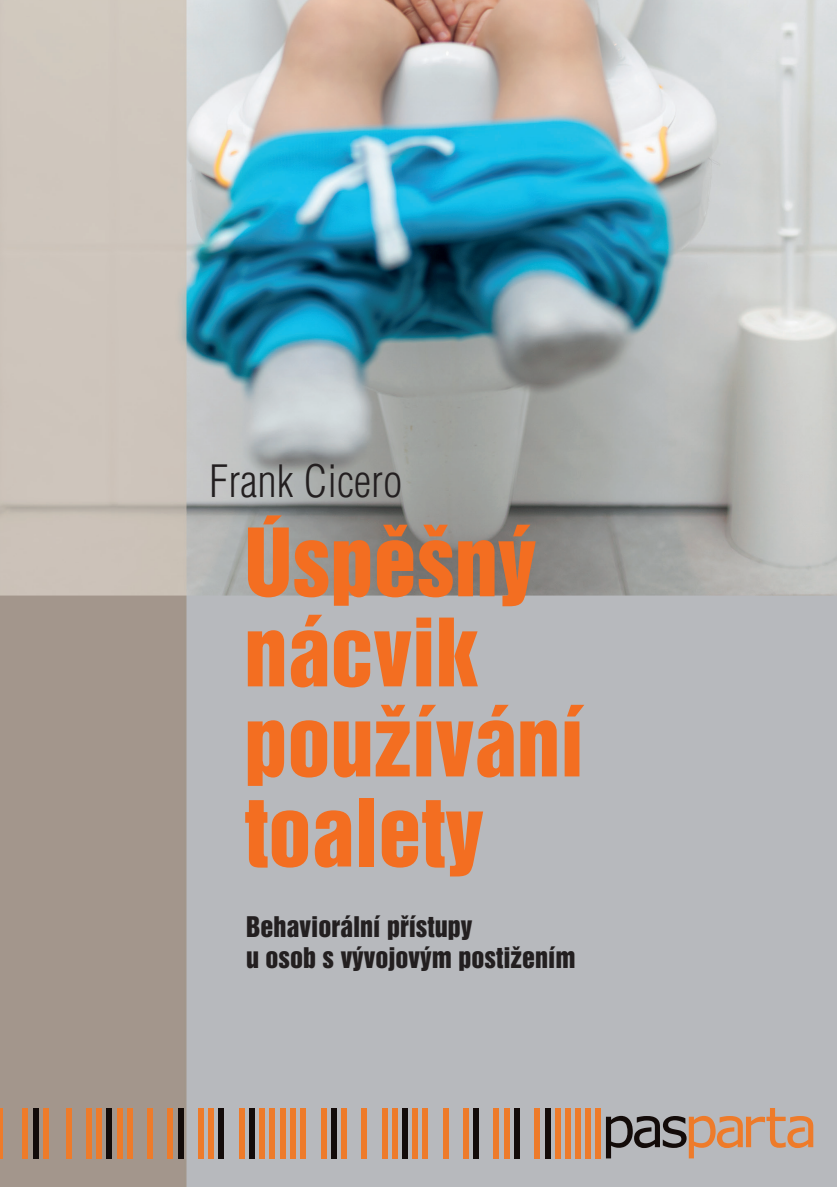
<style>
.page{position:relative;width:837px;height:1187px;background:#fff}
.page>*{position:absolute;margin:0;border:0;box-sizing:border-box;transform-origin:0 0}
.t1{font:86px/90px "Helvetica Inserat CE";color:#f36e21}
.t2{font:300 condensed 43.4px "Helvetica CE";color:#231f20}
.t3{font:26px/31.2px "Helvetica Inserat CE";color:#231f20}
</style>
<div class="page">
<img style="left:1px;top:0;width:835px;height:1186px">
<hr style="left:0;top:591px;width:1px;height:595px;background:#130b09">
<hr style="left:0;top:0;width:1px;height:595px;background:#ee7b2a">
<div style="left:382px;top:1107px;width:5px;height:50px;background:#ee7b2a"></div>
<div style="left:514px;top:1107px;width:5px;height:50px;background:#130b09"></div>
<div style="left:443px;top:1107px;width:5px;height:50px;background:#ee7b2a"></div>
<div style="left:503px;top:1107px;width:6px;height:50px;background:#ee7b2a"></div>
<div style="left:361px;top:1107px;width:5px;height:50px;background:#ee7b2a"></div>
<div style="left:493px;top:1107px;width:5px;height:50px;background:#ee7b2a"></div>
<div style="left:422px;top:1107px;width:5px;height:50px;background:#ee7b2a"></div>
<div style="left:412px;top:1107px;width:5px;height:50px;background:#ee7b2a"></div>
<div style="left:341px;top:1107px;width:5px;height:50px;background:#ee7b2a"></div>
<div style="left:473px;top:1107px;width:5px;height:50px;background:#130b09"></div>
<div style="left:402px;top:1107px;width:5px;height:50px;background:#130b09"></div>
<div style="left:331px;top:1107px;width:5px;height:50px;background:#130b09"></div>
<div style="left:463px;top:1107px;width:5px;height:50px;background:#ee7b2a"></div>
<div style="left:392px;top:1107px;width:5px;height:50px;background:#ee7b2a"></div>
<div style="left:321px;top:1107px;width:5px;height:50px;background:#ee7b2a"></div>
<div style="left:595px;top:1107px;width:5px;height:50px;background:#ee7b2a"></div>
<div style="left:585px;top:1107px;width:5px;height:50px;background:#ee7b2a"></div>
<div style="left:575px;top:1107px;width:5px;height:50px;background:#ee7b2a"></div>
<div style="left:565px;top:1107px;width:5px;height:50px;background:#ee7b2a"></div>
<div style="left:555px;top:1107px;width:5px;height:50px;background:#ee7b2a"></div>
<div style="left:544px;top:1107px;width:5px;height:50px;background:#130b09"></div>
<div style="left:534px;top:1107px;width:5px;height:50px;background:#ee7b2a"></div>
<svg style="left:605px;top:1107px;width:207px;height:51px;background:#ac998d"></svg>
<div style="left:87px;top:1108px;width:5px;height:50px;background:#ee7b2a"></div>
<div style="left:219px;top:1108px;width:5px;height:50px;background:#130b09"></div>
<div style="left:147px;top:1108px;width:6px;height:50px;background:#ee7b2a"></div>
<div style="left:208px;top:1108px;width:5px;height:50px;background:#ee7b2a"></div>
<div style="left:66px;top:1108px;width:5px;height:50px;background:#ee7b2a"></div>
<div style="left:198px;top:1108px;width:5px;height:50px;background:#ee7b2a"></div>
<div style="left:127px;top:1108px;width:5px;height:50px;background:#ee7b2a"></div>
<div style="left:117px;top:1108px;width:5px;height:50px;background:#ee7b2a"></div>
<div style="left:43px;top:1108px;width:5px;height:50px;background:#ee7b2a"></div>
<div style="left:178px;top:1108px;width:5px;height:50px;background:#130b09"></div>
<div style="left:107px;top:1108px;width:5px;height:50px;background:#130b09"></div>
<div style="left:33px;top:1108px;width:5px;height:50px;background:#130b09"></div>
<div style="left:168px;top:1108px;width:5px;height:50px;background:#ee7b2a"></div>
<div style="left:97px;top:1108px;width:5px;height:50px;background:#ee7b2a"></div>
<div style="left:23px;top:1108px;width:5px;height:50px;background:#ee7b2a"></div>
<div style="left:300px;top:1108px;width:5px;height:50px;background:#ee7b2a"></div>
<div style="left:290px;top:1108px;width:5px;height:50px;background:#ee7b2a"></div>
<div style="left:280px;top:1108px;width:5px;height:50px;background:#ee7b2a"></div>
<div style="left:270px;top:1108px;width:5px;height:50px;background:#ee7b2a"></div>
<div style="left:259px;top:1108px;width:5px;height:50px;background:#ee7b2a"></div>
<div style="left:249px;top:1108px;width:5px;height:50px;background:#130b09"></div>
<div style="left:239px;top:1108px;width:5px;height:50px;background:#ee7b2a"></div>
<hr style="left:0;top:1108px;width:3px;height:50px;background:#ee7b2a">
<p class="t2" style="left:209px;top:456px;width:195px">Frank Cicero</p>
<p class="t1" style="left:244px;top:518px;width:293px">Úspěšný nácvik</p>
<p class="t1" style="left:244px;top:698px;width:341px">používání</p>
<p class="t1" style="left:244px;top:788px;width:240px">toalety</p>
<p class="t3" style="left:246px;top:911px;width:331px">Behaviorální přístupy<br>u osob s vývojovým postižením</p>
</div>
